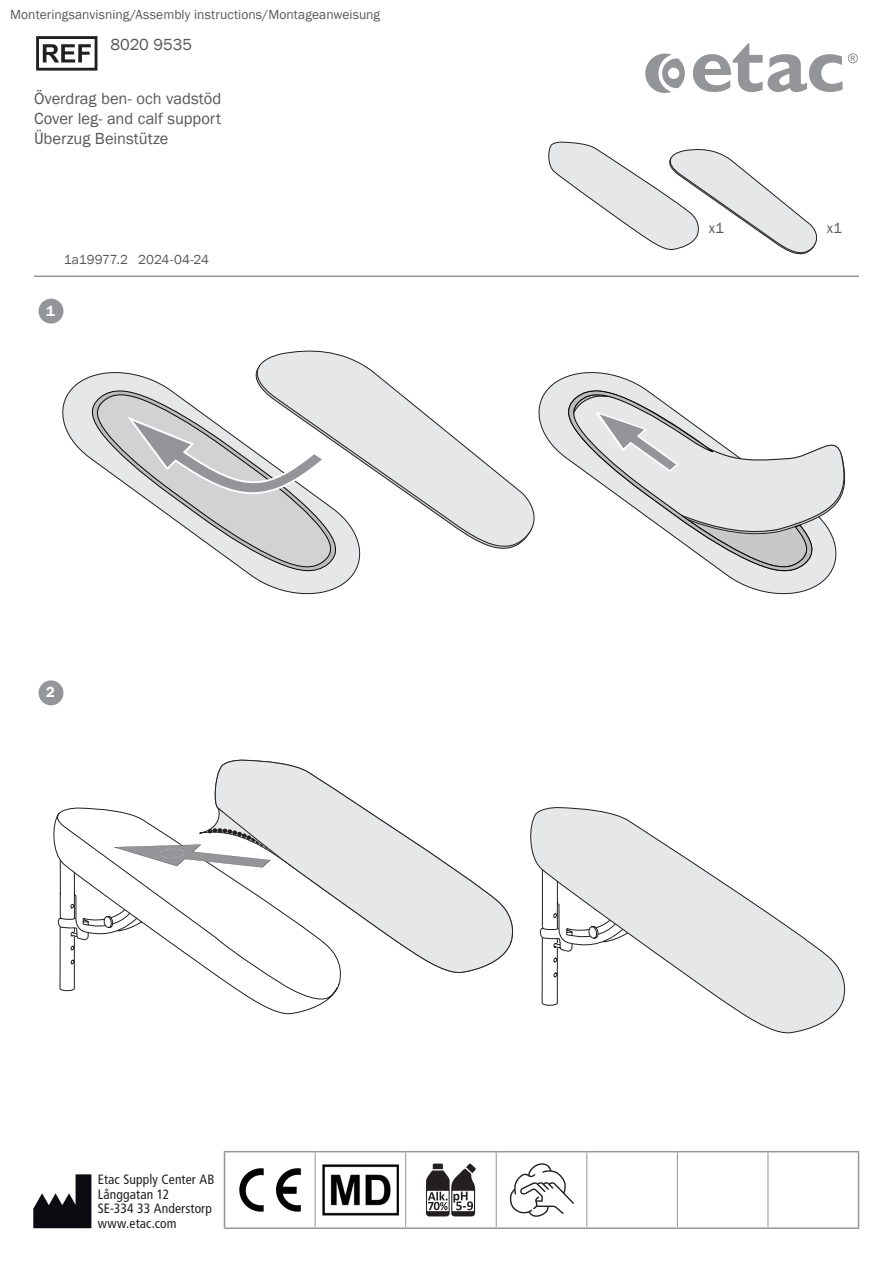
<style>
.page{position:relative;width:893px;height:1263px;background:#fff}
.page>*{position:absolute;margin:0;border:0;box-sizing:border-box;transform-origin:0 0}
.Headline1_white_2009{font:16.5px/19.8px "Franklin Gothic";letter-spacing:-.005em;color:#57585a;text-align:justify}
.t1{font:15px "Franklin Gothic";color:#57585a}
.Chapter_header{font:600 15px "Franklin Gothic";color:#fff}
.Body_text{font:13.5px "Franklin Gothic";letter-spacing:.005em;color:#57585a}
.Sender_A4_2009{font:condensed 13.5px "Frutiger LT Pro";letter-spacing:.01em;color:#231f20}
.s1{font-family:"Frutiger LT Pro";font-stretch:condensed}
</style>
<div class="page">
<svg style="left:848px;top:53px;width:10px;height:10px"></svg>
<svg style="left:693px;top:43px;width:149px;height:49px"></svg>
<svg style="left:645px;top:54px;width:40px;height:39px"></svg>
<svg style="left:548px;top:142px;width:269px;height:112px"></svg>
<hr style="left:224px;top:1151px;width:91px;height:1px;background:#939598">
<hr style="left:224px;top:1152px;width:1px;height:75px;background:#939598">
<hr style="left:315px;top:1151px;width:91px;height:1px;background:#939598">
<hr style="left:406px;top:1151px;width:90px;height:1px;background:#939598">
<hr style="left:496px;top:1151px;width:91px;height:1px;background:#939598">
<hr style="left:587px;top:1151px;width:90px;height:1px;background:#939598">
<hr style="left:677px;top:1151px;width:91px;height:1px;background:#939598">
<hr style="left:768px;top:1151px;width:91px;height:1px;background:#939598">
<hr style="left:858px;top:1152px;width:1px;height:75px;background:#939598">
<hr style="left:224px;top:1227px;width:91px;height:2px;background:#939598">
<hr style="left:315px;top:1227px;width:91px;height:2px;background:#939598">
<hr style="left:406px;top:1227px;width:90px;height:2px;background:#939598">
<hr style="left:496px;top:1227px;width:91px;height:2px;background:#939598">
<hr style="left:587px;top:1227px;width:90px;height:2px;background:#939598">
<hr style="left:677px;top:1227px;width:91px;height:2px;background:#939598">
<hr style="left:768px;top:1227px;width:91px;height:2px;background:#939598">
<hr style="left:315px;top:1152px;width:1px;height:75px;background:#939598">
<hr style="left:405px;top:1152px;width:1px;height:75px;background:#939598">
<hr style="left:496px;top:1152px;width:1px;height:75px;background:#939598">
<hr style="left:587px;top:1152px;width:1px;height:75px;background:#939598">
<hr style="left:677px;top:1152px;width:1px;height:75px;background:#939598">
<hr style="left:768px;top:1152px;width:1px;height:75px;background:#939598">
<svg style="left:33px;top:1174px;width:58px;height:54px"></svg>
<svg style="left:239px;top:1168px;width:25px;height:44px"></svg>
<svg style="left:276px;top:1168px;width:25px;height:43px"></svg>
<img style="left:322px;top:1164px;width:77px;height:51px">
<svg style="left:426px;top:1163px;width:50px;height:53px"></svg>
<svg style="left:509px;top:1163px;width:65px;height:54px"></svg>
<hr style="left:34px;top:275px;width:825px;height:2px;background:#939598">
<svg style="left:36px;top:36px;width:61px;height:35px"></svg>
<div style="left:39px;top:299px;width:24px;height:25px;background:#939598;border-radius:50%"></div>
<div style="left:39px;top:680px;width:24px;height:25px;background:#939598;border-radius:50%"></div>
<svg style="left:53px;top:813px;width:288px;height:201px"></svg>
<svg style="left:59px;top:807px;width:239px;height:184px"></svg>
<svg style="left:222px;top:760px;width:291px;height:180px"></svg>
<svg style="left:213px;top:765px;width:299px;height:210px"></svg>
<svg style="left:537px;top:807px;width:308px;height:192px"></svg>
<svg style="left:530px;top:812px;width:314px;height:221px"></svg>
<svg style="left:62px;top:372px;width:298px;height:222px"></svg>
<svg style="left:89px;top:388px;width:249px;height:186px"></svg>
<svg style="left:244px;top:351px;width:291px;height:205px"></svg>
<svg style="left:90px;top:390px;width:248px;height:181px"></svg>
<svg style="left:539px;top:372px;width:293px;height:222px"></svg>
<svg style="left:566px;top:389px;width:248px;height:185px"></svg>
<svg style="left:567px;top:390px;width:278px;height:181px"></svg>
<p class="Body_text" style="left:10px;top:6px;width:371px">Monteringsanvisning/Assembly instructions/Montageanweisung</p>
<p class="Headline1_white_2009" style="left:111px;top:35px;width:83px">8020 9535</p>
<p class="Headline1_white_2009" style="left:34px;top:89px;width:189px">Överdrag ben- och vadstöd Cover leg- and calf support <span class="s1">Ü</span>berzug Beinstütze</p>
<p class="Body_text" style="left:64px;top:251px;width:147px">1a19977.2 2024-04-24</p>
<p class="Chapter_header" style="left:46px;top:301px;width:10px">1</p>
<p class="Chapter_header" style="left:46px;top:683px;width:10px">2</p>
<p class="Sender_A4_2009" style="left:98px;top:1171px;width:118px">Etac Supply Center AB</p>
<p class="Sender_A4_2009" style="left:98px;top:1186px;width:73px">Långgatan 12</p>
<p class="Sender_A4_2009" style="left:98px;top:1201px;width:116px">SE-334 33 Anderstorp</p>
<p class="Sender_A4_2009" style="left:98px;top:1216px;width:80px">www.etac.com</p>
<p class="t1" style="left:709px;top:219px;width:17px">x1</p>
<p class="t1" style="left:827px;top:219px;width:17px">x1</p>
</div>
